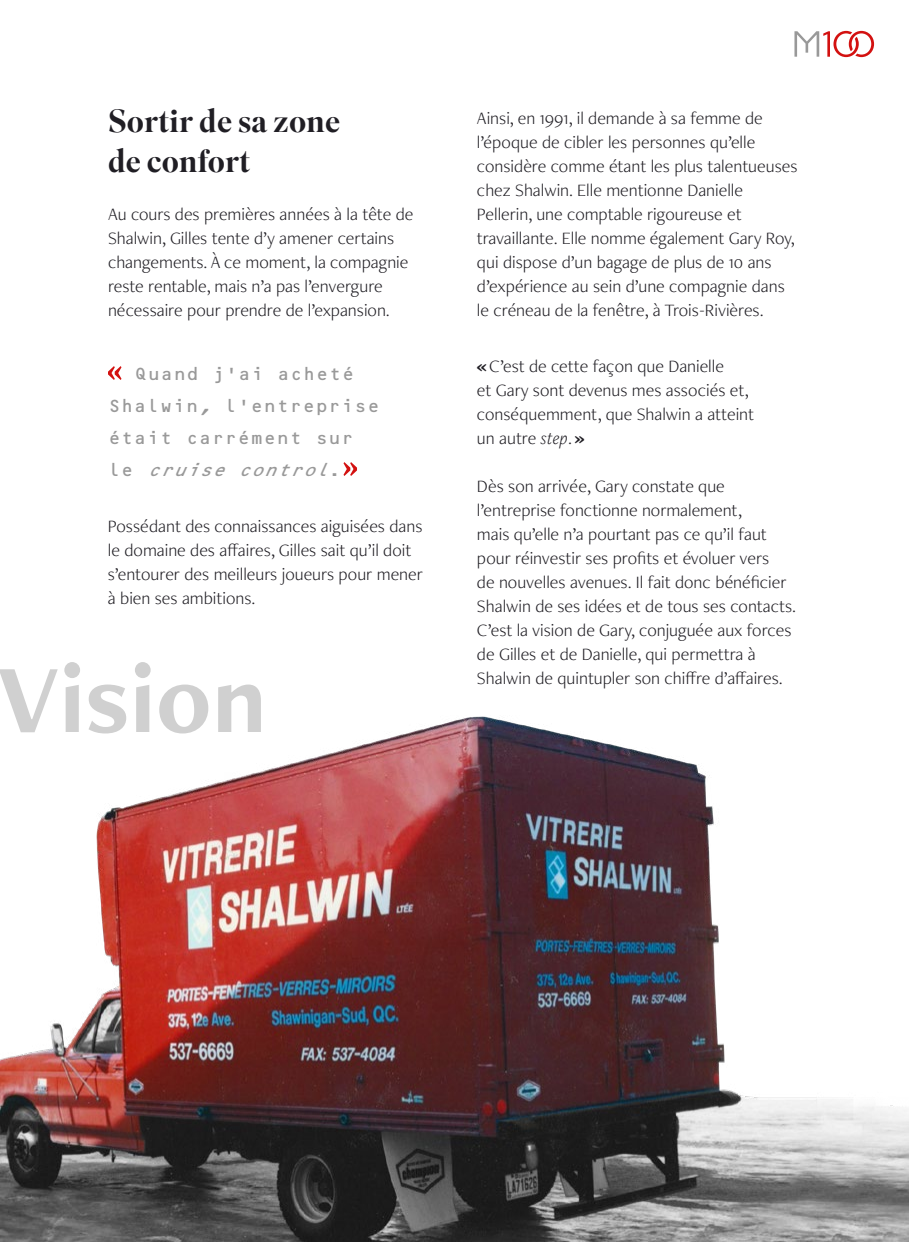
<style>
.page{position:relative;width:909px;height:1242px;background:#fff}
.page>*{position:absolute;margin:0;border:0;box-sizing:border-box;transform-origin:0 0}
.t1{font:700 100.4px "Freight Neo Pro";color:#d0d0d0}
.t2{font:500 32px/40px "Superior Title";color:#201e24}
.t3{font:300 18px/24px "Freight Neo Pro";color:#201e24}
.t4{font:18px/32px "OCRB Std";color:#999}
.s1{font-style:italic}
.s2{font-weight:900}
</style>
<div class="page">
<img style="left:0;top:716px;width:909px;height:526px">
<svg style="left:108px;top:366px;width:14px;height:14px"></svg>
<svg style="left:344px;top:462px;width:13px;height:14px"></svg>
<svg style="left:794px;top:31px;width:80px;height:26px"></svg>
<h2 class="t2" style="left:108px;top:102px;width:234px">Sortir de sa zone de confort</h2>
<p class="t3" style="left:108px;top:202px;width:307px">Au cours des premières années à la tête de Shalwin, Gilles tente d’y amener certains changements. À ce moment, la compagnie reste rentable, mais n’a pas l’envergure nécessaire pour prendre de l’expansion.</p>
<p class="t4" style="left:108px;top:358px;width:274px;text-indent:26px">Quand j’ai acheté<br>Shalwin, l’entreprise était carrément sur<br>l e <span class="s1">cruise control</span>.</p>
<p class="t3" style="left:108px;top:514px;width:316px">Possédant des connaissances aiguisées dans le domaine des affaires, Gilles sait qu’il doit s’entourer des meilleurs joueurs pour mener à bien ses ambitions.</p>
<h1 class="t1" style="left:-3px;top:631px;width:271px">Vision</h1>
<p class="t3" style="left:477px;top:106px;width:322px">Ainsi, en 1991, il demande à sa femme de l’époque de cibler les personnes qu’elle considère comme étant les plus talentueuses chez Shalwin. Elle mentionne Danielle Pellerin, une comptable rigoureuse et travaillante. Elle nomme également Gary Roy, qui dispose d’un bagage de plus de 10 ans d’expérience au sein d’une compagnie dans le créneau de la fenêtre, à Trois-Rivières.</p>
<p class="t3" style="left:477px;top:353px;width:279px"><span class="s2">«</span> C’est de cette façon que Danielle<br>et Gary sont devenus mes associés et, conséquemment, que Shalwin a atteint un autre <span class="s1">step</span>. <span class="s2">»</span></p>
<p class="t3" style="left:477px;top:473px;width:321px">Dès son arrivée, Gary constate que l’entreprise fonctionne normalement,<br>mais qu’elle n’a pourtant pas ce qu’il faut pour réinvestir ses profits et évoluer vers<br>de nouvelles avenues. Il fait donc bénéficier Shalwin de ses idées et de tous ses contacts.<br>C’est la vision de Gary, conjuguée aux forces de Gilles et de Danielle, qui permettra à Shalwin de quintupler son chiffre d’affaires.</p>
</div>
